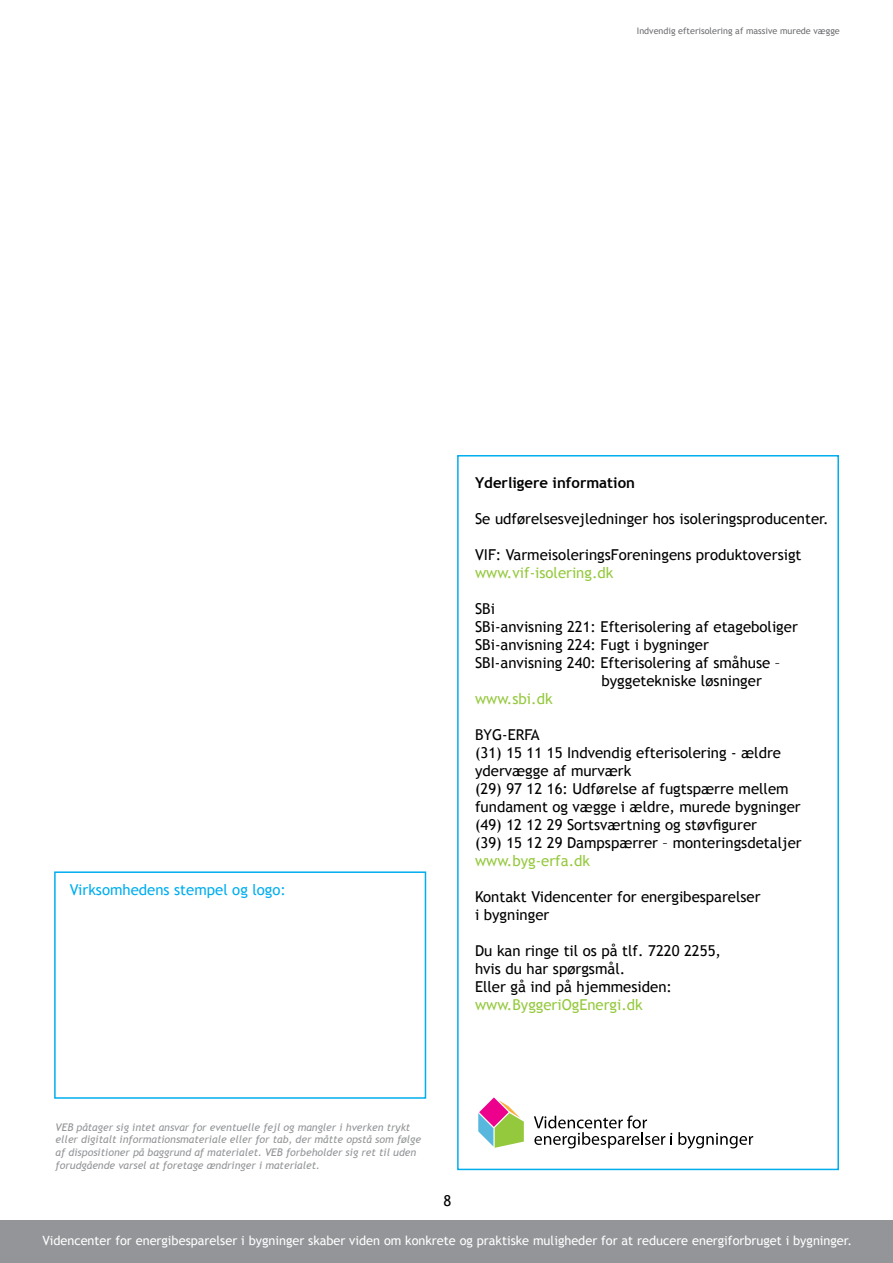
<style>
.page{position:relative;width:893px;height:1263px;background:#fff}
.page>*{position:absolute;margin:0;border:0;box-sizing:border-box;transform-origin:0 0}
.t1{font:15px/18px "Trebuchet MS";color:#000}
.t2{font:15px "Trebuchet MS";color:#95c93d}
.t3{font:15px "Trebuchet MS";color:#00aeef}
.t4{font:700 15px "Trebuchet MS";color:#000}
.t5{font:12.75px "Trebuchet MS";color:#fff}
.t6{font:italic 10.5px/12.6px "Trebuchet MS";color:#939598}
.t7{font:9px "Trebuchet MS";color:#6d6e71}
</style>
<div class="page">
<div style="left:1px;top:1221px;width:892px;height:42px;background:#939598"></div>
<svg style="left:678px;top:1132px;width:75px;height:17px"></svg>
<svg style="left:534px;top:1115px;width:138px;height:33px"></svg>
<svg style="left:478px;top:1097px;width:46px;height:51px"></svg>
<div style="left:457px;top:455px;width:382px;height:715px;border:2px solid #00aeef"></div>
<div style="left:54px;top:871px;width:372px;height:228px;border:2px solid #00aeef"></div>
<p class="t7" style="left:637px;top:26px;width:204px">Indvendig efterisolering af massive murede vægge</p>
<p class="t3" style="left:70px;top:881px;width:218px">Virksomhedens stempel og logo:</p>
<p class="t4" style="left:475px;top:474px;width:161px">Yderligere information</p>
<p class="t1" style="left:475px;top:510px;width:355px">Se udførelsesvejledninger hos isoleringsproducenter.</p>
<p class="t1" style="left:475px;top:546px;width:328px">VIF: VarmeisoleringsForeningens produktoversigt</p>
<p class="t2" style="left:475px;top:564px;width:140px">www.vif-isolering.dk</p>
<p class="t1" style="left:475px;top:600px;width:21px">SBi</p>
<p class="t1" style="left:475px;top:618px;width:324px">SBi-anvisning 221: Efterisolering af etageboliger</p>
<p class="t1" style="left:475px;top:636px;width:235px">SBi-anvisning 224: Fugt i bygninger</p>
<p class="t1" style="left:475px;top:654px;width:307px">SBI-anvisning 240: Efterisolering af småhuse –</p>
<p class="t1" style="left:601px;top:672px;width:162px">byggetekniske løsninger</p>
<p class="t2" style="left:475px;top:690px;width:79px">www.sbi.dk</p>
<p class="t1" style="left:475px;top:726px;width:328px">BYG-ERFA<br>(31) 15 11 15 Indvendig efterisolering - ældre ydervægge af murværk<br>(29) 97 12 16: Udførelse af fugtspærre mellem fundament og vægge i ældre, murede bygninger (49) 12 12 29 Sortsværtning og støvfigurer<br>(39) 15 12 29 Dampspærrer – monteringsdetaljer</p>
<p class="t2" style="left:475px;top:852px;width:117px">www.byg-erfa.dk</p>
<p class="t1" style="left:475px;top:888px;width:287px">Kontakt Videncenter for energibesparelser i bygninger</p>
<p class="t1" style="left:475px;top:942px;width:247px">Du kan ringe til os på tlf. 7220 2255, hvis du har spørgsmål.<br>Eller gå ind på hjemmesiden:</p>
<p class="t2" style="left:475px;top:996px;width:169px">www.ByggeriOgEnergi.dk</p>
<p class="t6" style="left:56px;top:1121px;width:367px">VEB påtager sig intet ansvar for eventuelle fejl og mangler i hverken trykt eller digitalt informationsmateriale eller for tab, der måtte opstå som følge af dispositioner på baggrund af materialet. VEB forbeholder sig ret til uden forudgående varsel at foretage ændringer i materialet.</p>
<p class="t1" style="left:443px;top:1192px;width:9px">8</p>
<p class="t5" style="left:42px;top:1233px;width:811px">Videncenter for energibesparelser i bygninger skaber viden om konkrete og praktiske muligheder for at reducere energiforbruget i bygninger.</p>
</div>
